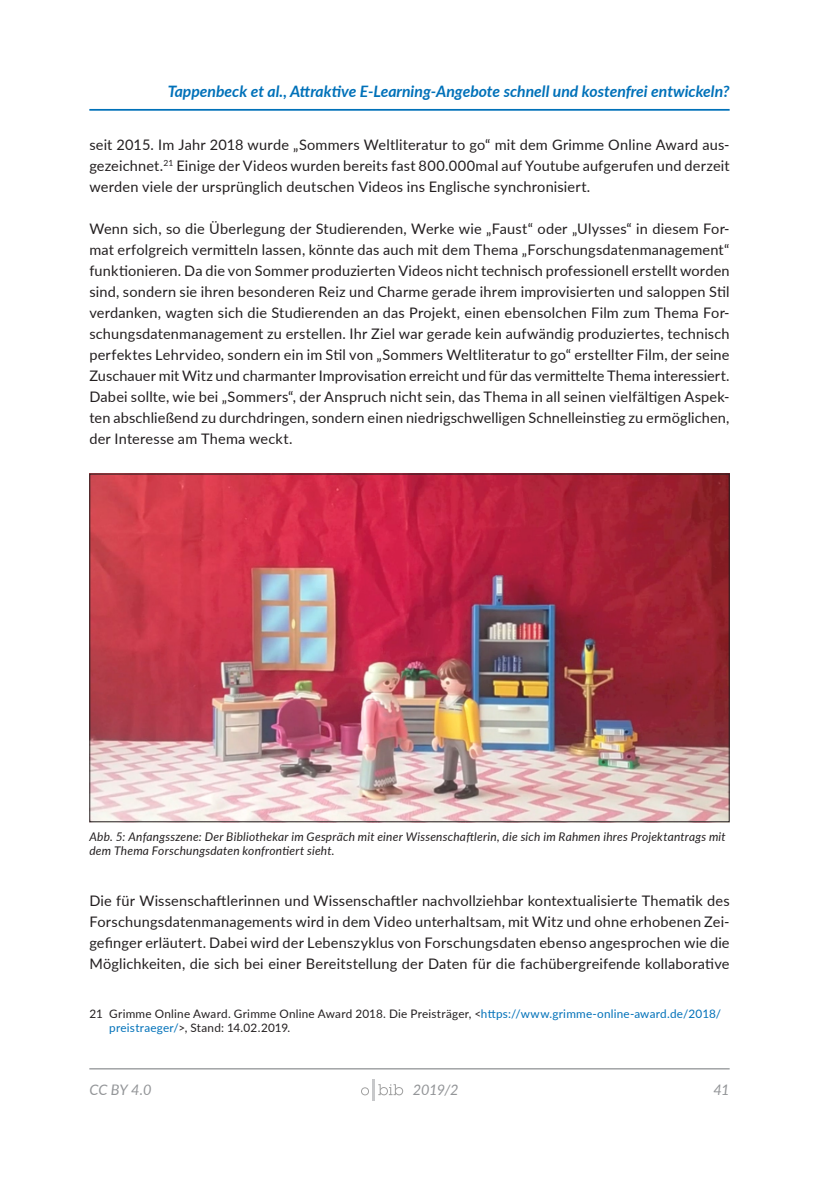
<style>
.page{position:relative;width:819px;height:1191px;background:#fff}
.page>*{position:absolute;margin:0;border:0;box-sizing:border-box;transform-origin:0 0}
.t1{font:italic 700 15.75px "Lato";color:#0071b9}
.t2{font:14.53px/21px "Lato";letter-spacing:.01em;color:#231f20;text-align:justify}
.t3{font:italic 14.53px "Lato";letter-spacing:-.015em;color:#939598}
.t4{font:italic 11.9px/14px "Lato";letter-spacing:.02em;color:#231f20}
.t5{font:11.72px/14px "Lato";letter-spacing:.02em;color:#231f20}
.s1{color:#0071b9}
</style>
<div class="page">
<hr style="left:89px;top:1068px;width:640px;height:1px;background:#939598">
<hr style="left:372px;top:1079px;width:3px;height:21px;background:#c7c8ca">
<svg style="left:361px;top:1087px;width:8px;height:8px"></svg>
<svg style="left:378px;top:1084px;width:25px;height:11px"></svg>
<img style="left:91px;top:475px;width:636px;height:345px">
<hr style="left:89px;top:109px;width:640px;height:2px;background:#0071b9">
<p class="t1" style="left:168px;top:80px;width:563px">Tappenbeck et al., Attraktive E-Learning-Angebote schnell und kostenfrei entwickeln?</p>
<p class="t2" style="left:89px;top:134px;width:641px">seit 2015. Im Jahr 2018 wurde „Sommers Weltliteratur to go“ mit dem Grimme Online Award aus&shy;gezeichnet.<sup>21</sup> Einige der Videos wurden bereits fast 800.000mal auf Youtube aufgerufen und derzeit werden viele der ursprünglich deutschen Videos ins Englische synchronisiert.</p>
<p class="t2" style="left:89px;top:218px;width:641px">Wenn sich, so die Überlegung der Studierenden, Werke wie „Faust“ oder „Ulysses“ in diesem For&shy;mat erfolgreich vermitteln lassen, könnte das auch mit dem Thema „Forschungsdatenmanagement“ funktionieren. Da die von Sommer produzierten Videos nicht technisch professionell erstellt worden sind, sondern sie ihren besonderen Reiz und Charme gerade ihrem improvisierten und saloppen Stil verdanken, wagten sich die Studierenden an das Projekt, einen ebensolchen Film zum Thema For&shy;schungsdatenmanagement zu erstellen. Ihr Ziel war gerade kein aufwändig produziertes, technisch perfektes Lehrvideo, sondern ein im Stil von „Sommers Weltliteratur to go“ erstellter Film, der seine Zuschauer mit Witz und charmanter Improvisation erreicht und für das vermittelte Thema interessiert.<br>Dabei sollte, wie bei „Sommers“, der Anspruch nicht sein, das Thema in all seinen vielfältigen Aspek&shy;ten abschließend zu durchdringen, sondern einen niedrigschwelligen Schnelleinstieg zu ermöglichen, der Interesse am Thema weckt.</p>
<p class="t4" style="left:89px;top:829px;width:638px">Abb. 5: Anfangsszene: Der Bibliothekar im Gespräch mit einer Wissenschaftlerin, die sich im Rahmen ihres Projektantrags mit dem Thema Forschungsdaten konfrontiert sieht.</p>
<p class="t2" style="left:89px;top:890px;width:641px">Die für Wissenschaftlerinnen und Wissenschaftler nachvollziehbar kontextualisierte Thematik des Forschungsdatenmanagements wird in dem Video unterhaltsam, mit Witz und ohne erhobenen Zei&shy;gefinger erläutert. Dabei wird der Lebenszyklus von Forschungsdaten ebenso angesprochen wie die Möglichkeiten, die sich bei einer Bereitstellung der Daten für die fachübergreifende kollaborative</p>
<p class="t5" style="left:109px;top:1006px;width:613px;text-indent:-20px">21 Grimme Online Award. Grimme Online Award 2018. Die Preisträger, &lt;<span class="s1">https://www.grimme-online-award.de/2018/ preistraeger/</span>&gt;, Stand: 14.02.2019.</p>
<p class="t3" style="left:89px;top:1079px;width:64px">CC BY 4.0</p>
<p class="t3" style="left:412px;top:1079px;width:47px">2019/2</p>
<p class="t3" style="left:713px;top:1079px;width:17px">41</p>
</div>
